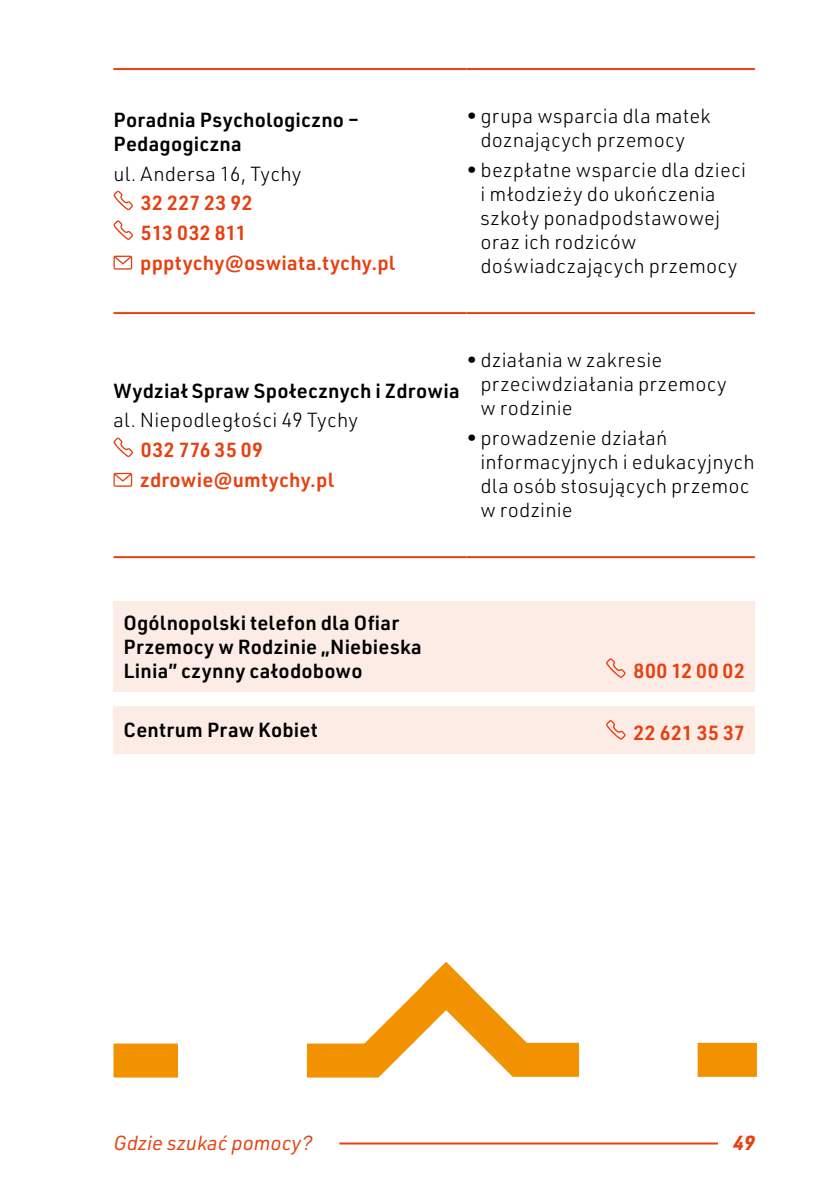
<style>
.page{position:relative;width:840px;height:1191px;background:#fff}
.page>*{position:absolute;margin:0;border:0;box-sizing:border-box;transform-origin:0 0}
.t1{font:300 20px/24px "URWDIN";letter-spacing:.01em;color:#000}
.t2{font:600 20px/24px "URWDIN";letter-spacing:.01em;color:#000}
.t3{font:600 20px/29.6px "URWDIN";letter-spacing:.015em;color:#e74011}
.t4{font:italic 20px "URWDIN";color:#e74011}
.t5{font:italic 700 20px "URWDIN";color:#e74011}
</style>
<div class="page">
<hr style="left:339px;top:1142px;width:378px;height:2px;background:#e74011">
<div style="left:697px;top:1042px;width:59px;height:34px;background:#f39200"></div>
<div style="left:113px;top:706px;width:353px;height:47px;background:#fdece5"></div>
<div style="left:113px;top:601px;width:353px;height:91px;background:#fdece5"></div>
<hr style="left:113px;top:556px;width:353px;height:2px;background:#e74011">
<hr style="left:466px;top:556px;width:288px;height:2px;background:#e74011">
<hr style="left:113px;top:312px;width:353px;height:2px;background:#e74011">
<hr style="left:466px;top:312px;width:288px;height:2px;background:#e74011">
<hr style="left:113px;top:68px;width:353px;height:2px;background:#e74011">
<hr style="left:466px;top:68px;width:288px;height:2px;background:#e74011">
<svg style="left:113px;top:191px;width:20px;height:19px"></svg>
<svg style="left:113px;top:220px;width:20px;height:20px"></svg>
<svg style="left:113px;top:256px;width:19px;height:13px"></svg>
<svg style="left:113px;top:437px;width:20px;height:20px"></svg>
<svg style="left:113px;top:473px;width:19px;height:14px"></svg>
<div style="left:466px;top:601px;width:288px;height:91px;background:#fdece5"></div>
<div style="left:466px;top:706px;width:288px;height:47px;background:#fdece5"></div>
<svg style="left:606px;top:658px;width:19px;height:20px"></svg>
<svg style="left:606px;top:720px;width:19px;height:19px"></svg>
<svg style="left:113px;top:1023px;width:272px;height:55px"></svg>
<svg style="left:385px;top:962px;width:195px;height:115px"></svg>
<p class="t2" style="left:113px;top:107px;width:247px">Poradnia Psychologiczno –<br>Pedagogiczna</p>
<p class="t1" style="left:113px;top:161px;width:189px">ul. Andersa 16, Tychy</p>
<p class="t3" style="left:140px;top:187px;width:256px">32 227 23 92<br>513 032 811 ppptychy@oswiata.tychy.pl</p>
<p class="t1" style="left:466px;top:104px;width:245px;text-align:center">• grupa wsparcia dla matek doznających przemocy</p>
<p class="t1" style="left:480px;top:157px;width:267px;text-indent:-14px">• bezpłatne wsparcie dla dzieci i młodzieży do ukończenia szkoły ponadpodstawowej oraz ich rodziców doświadczających przemocy</p>
<p class="t1" style="left:466px;top:348px;width:197px">• działania w zakresie</p>
<p class="t2" style="left:113px;top:378px;width:347px">Wydział Spraw Społecznych i Zdrowia</p>
<p class="t1" style="left:480px;top:372px;width:247px">przeciwdziałania przemocy</p>
<p class="t1" style="left:480px;top:396px;width:94px">w rodzinie</p>
<p class="t1" style="left:113px;top:408px;width:246px">al. Niepodległości 49 Tychy</p>
<p class="t1" style="left:466px;top:425px;width:202px">• prowadzenie działań</p>
<p class="t3" style="left:141px;top:434px;width:123px">032 776 35 09</p>
<p class="t1" style="left:480px;top:449px;width:275px">informacyjnych i edukacyjnych</p>
<p class="t3" style="left:140px;top:464px;width:195px">zdrowie@umtychy.pl</p>
<p class="t1" style="left:480px;top:473px;width:270px">dla osób stosujących przemoc w rodzinie</p>
<p class="t2" style="left:123px;top:610px;width:300px">Ogólnopolski telefon dla Ofar<br>Przemocy w Rodzinie „Niebieska<br>Linia” czynny całodobowo</p>
<p class="t2" style="left:123px;top:717px;width:195px">Centrum Praw Kobiet</p>
<p class="t3" style="left:633px;top:655px;width:113px">800 12 00 02</p>
<p class="t3" style="left:633px;top:717px;width:113px">22 621 35 37</p>
<p class="t4" style="left:113px;top:1129px;width:201px">Gdzie szukać pomocy?</p>
<p class="t5" style="left:732px;top:1129px;width:23px">49</p>
</div>
